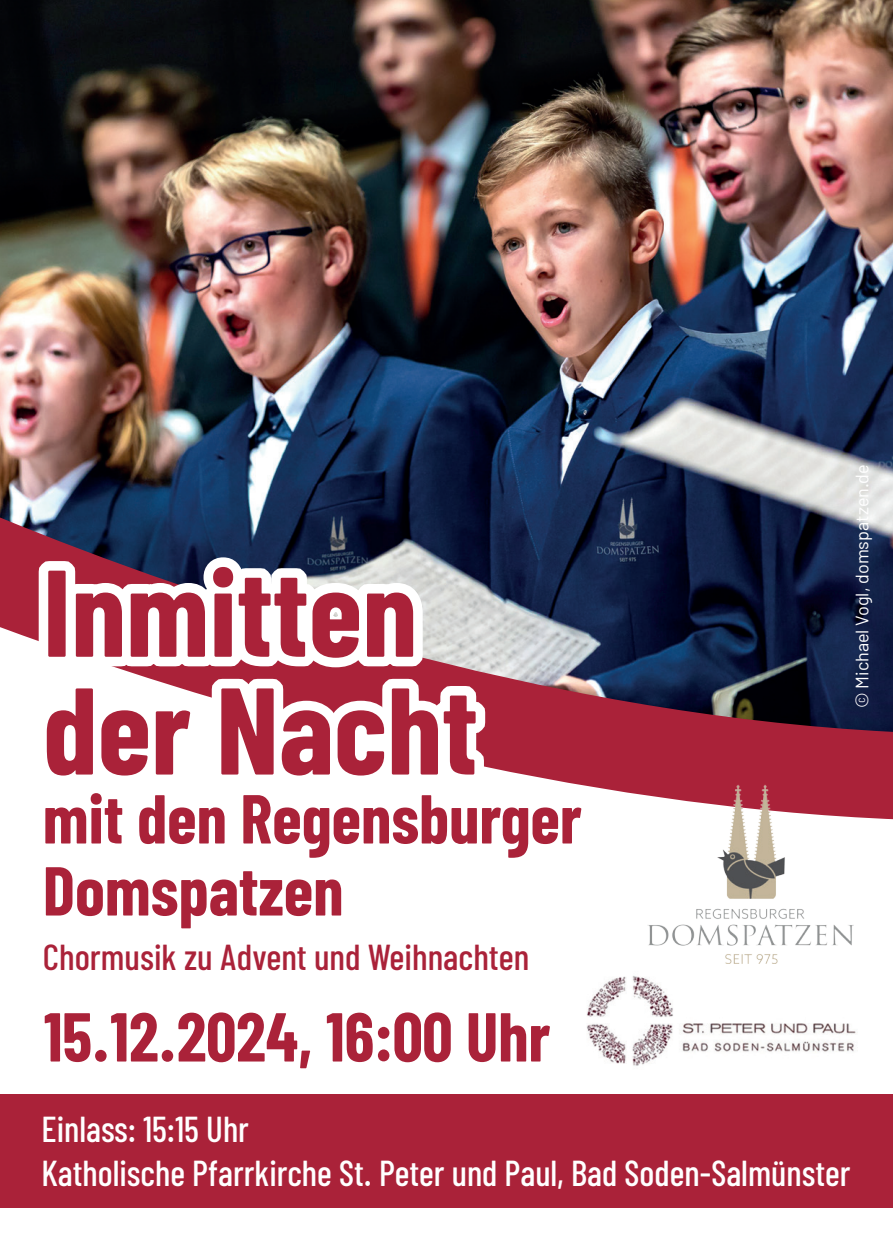
<style>
.page{position:relative;width:893px;height:1259px;background:#fff}
.page>*{position:absolute;margin:0;border:0;box-sizing:border-box;transform-origin:0 0}
.t1{font:700 123px/117.6px "Barlow Condensed";color:#aa2239}
.t2{font:700 69px/72px "Barlow Condensed";color:#aa2239}
.t3{font:500 36px/43.2px "Barlow Condensed";color:#fff}
.t4{font:500 36px "Barlow Condensed";color:#aa2239}
.t5{font:18px "Barlow";color:#fff}
</style>
<div class="page">
<div style="left:0;top:1094px;width:893px;height:114px;background:#aa2239"></div>
<svg style="left:583px;top:732px;width:310px;height:88px;background:#b2384c"></svg>
<img style="left:0;top:0;width:893px;height:732px">
<img style="left:287px;top:184px;width:99px;height:357px">
<img style="left:76px;top:302px;width:99px;height:239px">
<svg style="left:21px;top:541px;width:562px;height:245px"></svg>
<img style="left:586px;top:976px;width:270px;height:90px">
<img style="left:647px;top:784px;width:206px;height:179px">
<h1 class="t1" style="left:43px;top:550px;width:437px">Inmitten der Nacht</h1>
<h2 class="t2" style="left:43px;top:781px;width:540px">mit den Regensburger<br>Domspatzen</h2>
<p class="t4" style="left:43px;top:934px;width:488px">Chormusik zu Advent und Weihnachten</p>
<h2 class="t2" style="left:44px;top:999px;width:508px">15.12.2024, 16:00 Uhr</h2>
<p class="t5" style="left:851px;top:708px;width:245px;rotate:-90deg">© Michael Vogl, domspatzen.de</p>
<p class="t3" style="left:41px;top:1106px;width:810px">Einlass: 15:15 Uhr<br>Katholische Pfarrkirche St. Peter und Paul, Bad Soden-Salmünster</p>
</div>
